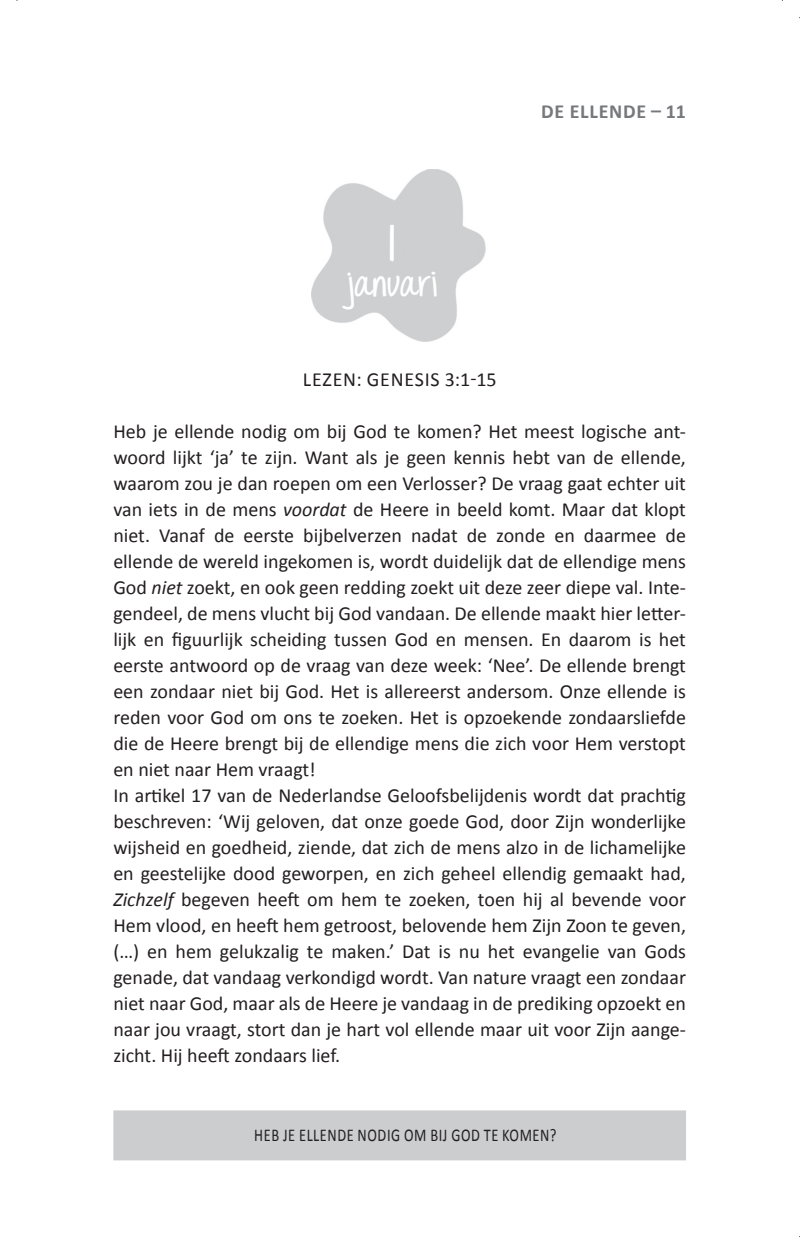
<style>
.page{position:relative;width:800px;height:1253px;background:#fff}
.page>*{position:absolute;margin:0;border:0;box-sizing:border-box;transform-origin:0 0}
.t1{font:700 48px "Throw My Hands Upinthe Air";color:#fff}
.t2{font:700 32px "Throw My Hands Upinthe Air";color:#fff}
.t3{font:20px/26px "Calibri";color:#231f20}
.t4{font:20px "Calibri";letter-spacing:.04em;color:#231f20}
.t5{font:700 20px "Calibri";letter-spacing:.04em;color:#76787b}
.t6{font:18px "Calibri";letter-spacing:.04em;color:#231f20;scale:.8 1}
.s1{font-style:italic}
</style>
<div class="page">
<img style="left:312px;top:170px;width:174px;height:172px">
<div style="left:113px;top:1110px;width:573px;height:50px;background:#cccdcf"></div>
<h1 class="t1" style="left:389px;top:213px;width:9px">1</h1>
<h2 class="t2" style="left:347px;top:264px;width:91px">JANUARI</h2>
<p class="t5" style="left:541px;top:97px;width:146px">DE ELLENDE – 11</p>
<p class="t4" style="left:303px;top:366px;width:195px">LEZEN: GENESIS 3:1-15</p>
<p class="t3" style="left:113px;top:418px;width:574px">Heb je ellende nodig om bij God te komen? Het meest logische ant&shy;woord lijkt ‘ja’ te zijn. Want als je geen kennis hebt van de ellende, waarom zou je dan roepen om een Verlosser? De vraag gaat echter uit van iets in de mens <span class="s1">voordat</span> de Heere in beeld komt. Maar dat klopt niet. Vanaf de eerste bijbelverzen nadat de zonde en daarmee de ellende de wereld ingekomen is, wordt duidelijk dat de ellendige mens God <span class="s1">niet</span> zoekt, en ook geen redding zoekt uit deze zeer diepe val. Inte&shy;gendeel, de mens vlucht bij God vandaan. De ellende maakt hier letter&shy;lijk en figuurlijk scheiding tussen God en mensen. En daarom is het eerste antwoord op de vraag van deze week: ‘Nee’. De ellende brengt een zondaar niet bij God. Het is allereerst andersom. Onze ellende is reden voor God om ons te zoeken. Het is opzoekende zondaarsliefde die de Heere brengt bij de ellendige mens die zich voor Hem verstopt en niet naar Hem vraagt!<br>In artikel 17 van de Nederlandse Geloofsbelijdenis wordt dat prachtig beschreven: ‘Wij geloven, dat onze goede God, door Zijn wonderlijke wijsheid en goedheid, ziende, dat zich de mens alzo in de lichamelijke en geestelijke dood geworpen, en zich geheel ellendig gemaakt had, <span class="s1">Zichzelf</span> begeven heeft om hem te zoeken, toen hij al bevende voor Hem vlood, en heeft hem getroost, belovende hem Zijn Zoon te geven, (…) en hem gelukzalig te maken.’ Dat is nu het evangelie van Gods genade, dat vandaag verkondigd wordt. Van nature vraagt een zondaar niet naar God, maar als de Heere je vandaag in de prediking opzoekt en naar jou vraagt, stort dan je hart vol ellende maar uit voor Zijn aange&shy;zicht. Hij heeft zondaars lief.</p>
<p class="t6" style="left:254px;top:1122px;width:379px">HEB JE ELLENDE NODIG OM BIJ GOD TE KOMEN?</p>
</div>
